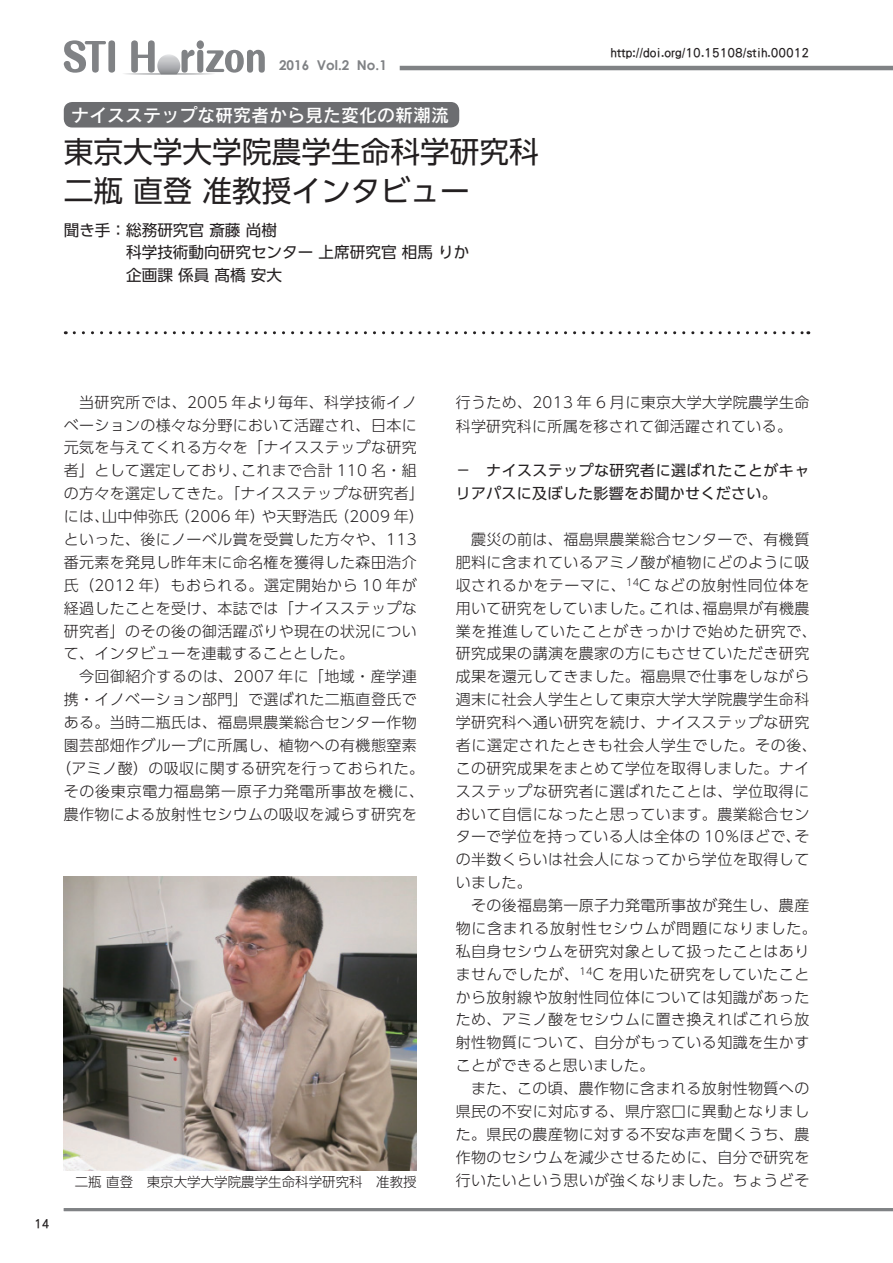
<style>
.page{position:relative;width:893px;height:1263px;background:#fff}
.page>*{position:absolute;margin:0;border:0;box-sizing:border-box;transform-origin:0 0}
.t1{font:29.7px/39px "UD Shin Go Pro Regular 90 pv RKSJ H";color:#231f20}
.t2{font:18px "Rodin Pro DB 90 pv RKSJ H";color:#fff}
.t3{font:15.6px/22.5px "UD Shin Go Pro Regular 90 pv RKSJ H";color:#231f20}
.t4{font:15px/22.8px "UD Shin Go Pro Light 90 pv RKSJ H";letter-spacing:.025em;color:#231f20}
.t5{font:15px/22.8px "UD Shin Go Pro Regular 90 pv RKSJ H";letter-spacing:.025em;color:#231f20}
.t6{font:15px "UD Shin Go Pro Light 90 pv RKSJ H";letter-spacing:.045em;color:#231f20}
.t7{font:15px "UD Shin Go Pro Light 90 pv RKSJ H";letter-spacing:.05em;color:#231f20}
.t8{font:13.5px "DF Gothic P Std W5 90 pv RKSJ H";color:#231f20}
.t9{font:13.5px "UD Shin Go Pro Light 90 pv RKSJ H";color:#231f20}
.t10{font:700 13.5px "Century Gothic";color:#808285}
</style>
<div class="page">
<div style="left:64px;top:102px;width:395px;height:25px;background:#6c6d70;border-radius:9px"></div>
<hr style="left:64px;top:1208px;width:829px;height:3px;background:#808285">
<svg style="left:64px;top:40px;width:51px;height:33px"></svg>
<svg style="left:124px;top:40px;width:141px;height:35px"></svg>
<hr style="left:400px;top:66px;width:493px;height:4px;background:#808285">
<svg style="left:74px;top:331px;width:735px;height:3px"></svg>
<img style="left:63px;top:876px;width:354px;height:295px">
<p class="t10" style="left:279px;top:57px;width:109px">2016 Vol.2 No.1</p>
<p class="t2" style="left:71px;top:108px;width:380px">ナイスステップな研究者から見た変化の新潮流</p>
<h1 class="t1" style="left:64px;top:136px;width:477px">東京大学大学院農学生命科学研究科二瓶 直登 准教授インタビュー</h1>
<p class="t3" style="left:64px;top:221px;width:407px">聞き手：総務研究官 斎藤 尚樹<br>　　　　科学技術動向研究センター 上席研究官 相馬 りか　　　　企画課 係員 髙橋 安大</p>
<p class="t8" style="left:611px;top:47px;width:200px">http://doi.org/10.15108/stih.00012</p>
<p class="t8" style="left:34px;top:1218px;width:17px">14</p>
<p class="t4" style="left:64px;top:393px;width:354px">　当研究所では、2005 年より毎年、科学技術イノ</p>
<p class="t4" style="left:64px;top:416px;width:354px">ベーションの様々な分野において活躍され、日本に</p>
<p class="t4" style="left:64px;top:438px;width:354px">元気を与えてくれる方々を「ナイスステップな研究</p>
<p class="t4" style="left:64px;top:461px;width:354px">者」として選定しており、これまで合計 110 名・組</p>
<p class="t4" style="left:64px;top:484px;width:362px">の方々を選定してきた。「ナイスステップな研究者」</p>
<p class="t4" style="left:64px;top:507px;width:362px">には、山中伸弥氏（2006 年）や天野浩氏（2009 年）</p>
<p class="t4" style="left:64px;top:530px;width:354px">といった、後にノーベル賞を受賞した方々や、113</p>
<p class="t4" style="left:64px;top:553px;width:354px">番元素を発見し昨年末に命名権を獲得した森田浩介</p>
<p class="t6" style="left:64px;top:579px;width:354px">氏（2012 年）もおられる。選定開始から 10 年が</p>
<p class="t4" style="left:64px;top:599px;width:354px">経過したことを受け、本誌では「ナイスステップな</p>
<p class="t4" style="left:64px;top:621px;width:354px">研究者」のその後の御活躍ぶりや現在の状況につい</p>
<p class="t4" style="left:64px;top:644px;width:292px">て、インタビューを連載することとした。</p>
<p class="t4" style="left:64px;top:667px;width:354px">　今回御紹介するのは、2007 年に「地域・産学連</p>
<p class="t4" style="left:64px;top:690px;width:354px">携・イノベーション部門」で選ばれた二瓶直登氏で</p>
<p class="t4" style="left:64px;top:713px;width:354px">ある。当時二瓶氏は、福島県農業総合センター作物</p>
<p class="t4" style="left:64px;top:736px;width:354px">園芸部畑作グループに所属し、植物への有機態窒素</p>
<p class="t4" style="left:56px;top:759px;width:369px">（アミノ酸）の吸収に関する研究を行っておられた。</p>
<p class="t7" style="left:64px;top:785px;width:362px">その後東京電力福島第一原子力発電所事故を機に、</p>
<p class="t4" style="left:64px;top:804px;width:354px">農作物による放射性セシウムの吸収を減らす研究を</p>
<p class="t4" style="left:456px;top:392px;width:355px;line-height:24.3px">行うため、2013 年 6 月に東京大学大学院農学生命科学研究科に所属を移されて御活躍されている。</p>
<p class="t5" style="left:456px;top:461px;width:355px">－　ナイスステップな研究者に選ばれたことがキャリアパスに及ぼした影響をお聞かせください。</p>
<p class="t4" style="left:456px;top:530px;width:363px">　震災の前は、福島県農業総合センターで、有機質肥料に含まれているアミノ酸が植物にどのように吸収されるかをテーマに、<sup>14</sup>C などの放射性同位体を用いて研究をしていました。これは、福島県が有機農業を推進していたことがきっかけで始めた研究で、研究成果の講演を農家の方にもさせていただき研究成果を還元してきました。福島県で仕事をしながら週末に社会人学生として東京大学大学院農学生命科学研究科へ通い研究を続け、ナイスステップな研究者に選定されたときも社会人学生でした。その後、この研究成果をまとめて学位を取得しました。ナイスステップな研究者に選ばれたことは、学位取得において自信になったと思っています。農業総合センターで学位を持っている人は全体の 10％ほどで、その半数くらいは社会人になってから学位を取得していました。<br>　その後福島第一原子力発電所事故が発生し、農産物に含まれる放射性セシウムが問題になりました。私自身セシウムを研究対象として扱ったことはありませんでしたが、<sup>14</sup>C を用いた研究をしていたことから放射線や放射性同位体については知識があったため、アミノ酸をセシウムに置き換えればこれら放射性物質について、自分がもっている知識を生かすことができると思いました。<br>　また、この頃、農作物に含まれる放射性物質への県民の不安に対応する、県庁窓口に異動となりました。県民の農産物に対する不安な声を聞くうち、農作物のセシウムを減少させるために、自分で研究を</p>
<p class="t9" style="left:75px;top:1177px;width:343px">二瓶 直登　東京大学大学院農学生命科学研究科　准教授</p>
<p class="t4" style="left:456px;top:1170px;width:355px">行いたいという思いが強くなりました。ちょうどそ</p>
</div>
